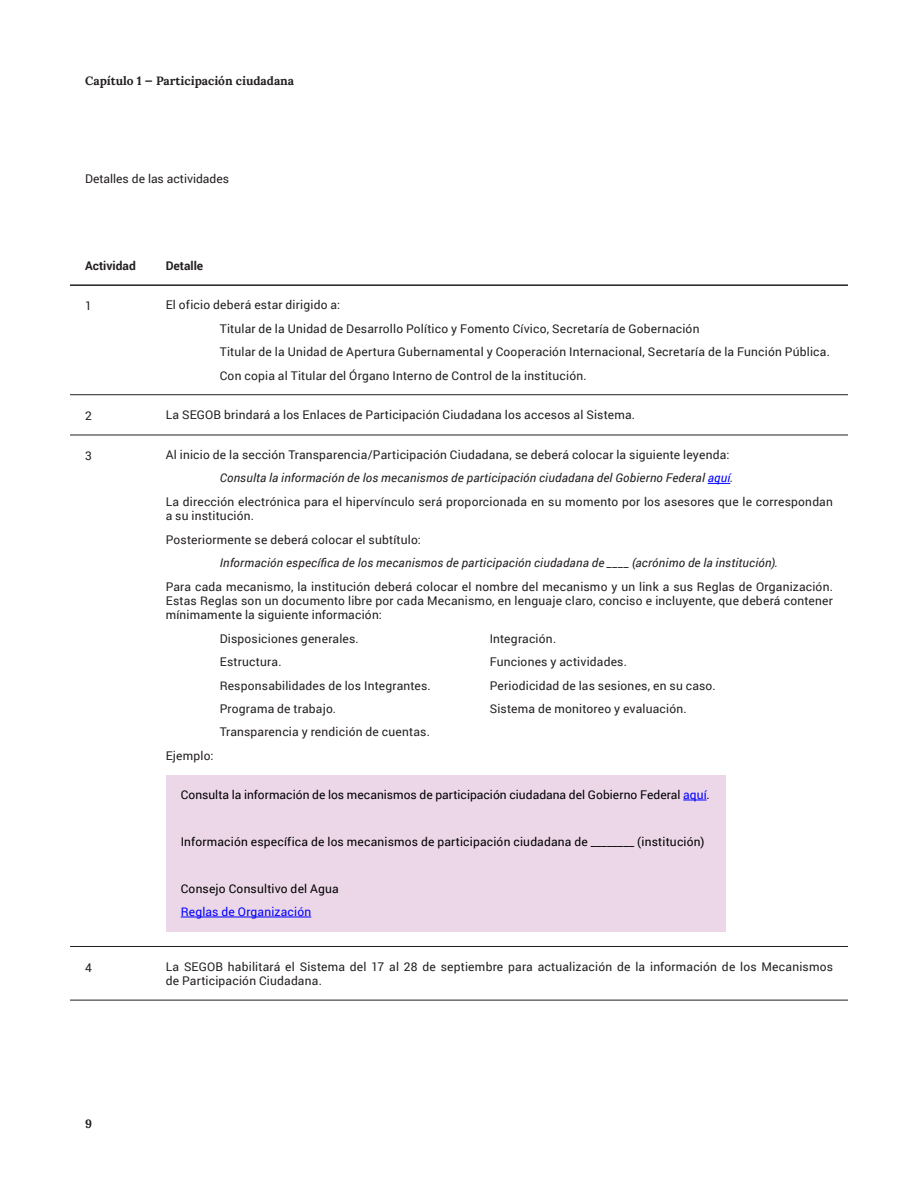
<style>
.page{position:relative;width:918px;height:1188px;background:#fff}
.page>*{position:absolute;margin:0;border:0;box-sizing:border-box;transform-origin:0 0}
.t1{font:12px/23.4px "Roboto";letter-spacing:.015em;color:#231f20}
.t2{font:12px "Roboto";letter-spacing:.01em;color:#000}
.t3{font:italic 12px "Roboto";letter-spacing:.02em;color:#231f20}
.t4{font:700 12px "Lora";color:#231f20}
.t5{font:12px "Roboto";letter-spacing:.015em;color:#00f}
.t6{font:700 12px "Roboto";color:#231f20}
.s1{color:#00f}
</style>
<div class="page">
<hr style="left:70px;top:284px;width:778px;height:2px;background:#231f20">
<hr style="left:70px;top:394px;width:778px;height:1px;background:#231f20">
<hr style="left:70px;top:435px;width:778px;height:1px;background:#231f20">
<hr style="left:70px;top:946px;width:778px;height:1px;background:#231f20">
<hr style="left:70px;top:1000px;width:778px;height:1px;background:#231f20">
<svg style="left:708px;top:483px;width:22px;height:1px"></svg>
<div style="left:166px;top:775px;width:559px;height:157px;background:#ecd7e8"></div>
<svg style="left:683px;top:800px;width:24px;height:1px"></svg>
<hr style="left:181px;top:917px;width:130px;height:1px;background:#00f">
<p class="t4" style="left:85px;top:73px;width:211px">Capítulo 1 — Participación ciudadana</p>
<p class="t1" style="left:85px;top:166px;width:145px">Detalles de las actividades</p>
<p class="t6" style="left:85px;top:257px;width:52px">Actividad</p>
<p class="t6" style="left:166px;top:257px;width:39px">Detalle</p>
<p class="t1" style="left:85px;top:294px;width:8px">1</p>
<p class="t1" style="left:220px;top:293px;width:612px;text-indent:-54px">El oficio deberá estar dirigido a:<br>Titular de la Unidad de Desarrollo Político y Fomento Cívico, Secretaría de Gobernación<br>Titular de la Unidad de Apertura Gubernamental y Cooperación Internacional, Secretaría de la Función Pública.<br>Con copia al Titular del Órgano Interno de Control de la institución.</p>
<p class="t1" style="left:85px;top:404px;width:8px">2</p>
<p class="t1" style="left:166px;top:402px;width:471px">La SEGOB brindará a los Enlaces de Participación Ciudadana los accesos al Sistema.</p>
<p class="t1" style="left:85px;top:444px;width:8px">3</p>
<p class="t1" style="left:166px;top:443px;width:565px">Al inicio de la sección Transparencia/Participación Ciudadana, se deberá colocar la siguiente leyenda:</p>
<p class="t3" style="left:220px;top:470px;width:515px">Consulta la información de los mecanismos de participación ciudadana del Gobierno Federal <span class="s1">aquí</span>.</p>
<p class="t1" style="left:166px;top:490px;width:669px">La dirección electrónica para el hipervínculo será proporcionada en su momento por los asesores que le correspondan</p>
<p class="t1" style="left:166px;top:504px;width:257px">a su institución.<br>Posteriormente se deberá colocar el subtítulo:</p>
<p class="t3" style="left:220px;top:554px;width:560px">Información específica de los mecanismos de participación ciudadana de ____ (acrónimo de la institución).</p>
<p class="t1" style="left:166px;top:579px;width:669px;line-height:14.4px;text-align:justify">Para cada mecanismo, la institución deberá colocar el nombre del mecanismo y un link a sus Reglas de Organización.<br>Estas Reglas son un documento libre por cada Mecanismo, en lenguaje claro, conciso e incluyente, que deberá contener mínimamente la siguiente información:</p>
<p class="t1" style="left:220px;top:626px;width:141px">Disposiciones generales.</p>
<p class="t1" style="left:490px;top:626px;width:68px">Integración.</p>
<p class="t1" style="left:220px;top:650px;width:63px">Estructura.</p>
<p class="t1" style="left:490px;top:650px;width:139px">Funciones y actividades.</p>
<p class="t1" style="left:220px;top:673px;width:213px">Responsabilidades de los Integrantes.</p>
<p class="t1" style="left:490px;top:673px;width:228px">Periodicidad de las sesiones, en su caso.</p>
<p class="t1" style="left:220px;top:697px;width:118px">Programa de trabajo.</p>
<p class="t1" style="left:490px;top:697px;width:198px">Sistema de monitoreo y evaluación.</p>
<p class="t1" style="left:220px;top:720px;width:212px">Transparencia y rendición de cuentas.</p>
<p class="t1" style="left:166px;top:743px;width:49px">Ejemplo:</p>
<p class="t2" style="left:181px;top:786px;width:531px">Consulta la información de los mecanismos de participación ciudadana del Gobierno Federal <span class="s1">aquí</span>.</p>
<p class="t2" style="left:181px;top:833px;width:525px">Información específica de los mecanismos de participación ciudadana de ________ (institución)</p>
<p class="t2" style="left:181px;top:880px;width:160px">Consejo Consultivo del Agua</p>
<p class="t5" style="left:181px;top:903px;width:132px">Reglas de Organización</p>
<p class="t1" style="left:85px;top:955px;width:8px">4</p>
<p class="t1" style="left:166px;top:959px;width:669px;line-height:14.4px">La SEGOB habilitará el Sistema del 17 al 28 de septiembre para actualización de la información de los Mecanismos de Participación Ciudadana.</p>
<p class="t4" style="left:85px;top:1116px;width:8px">9</p>
</div>
